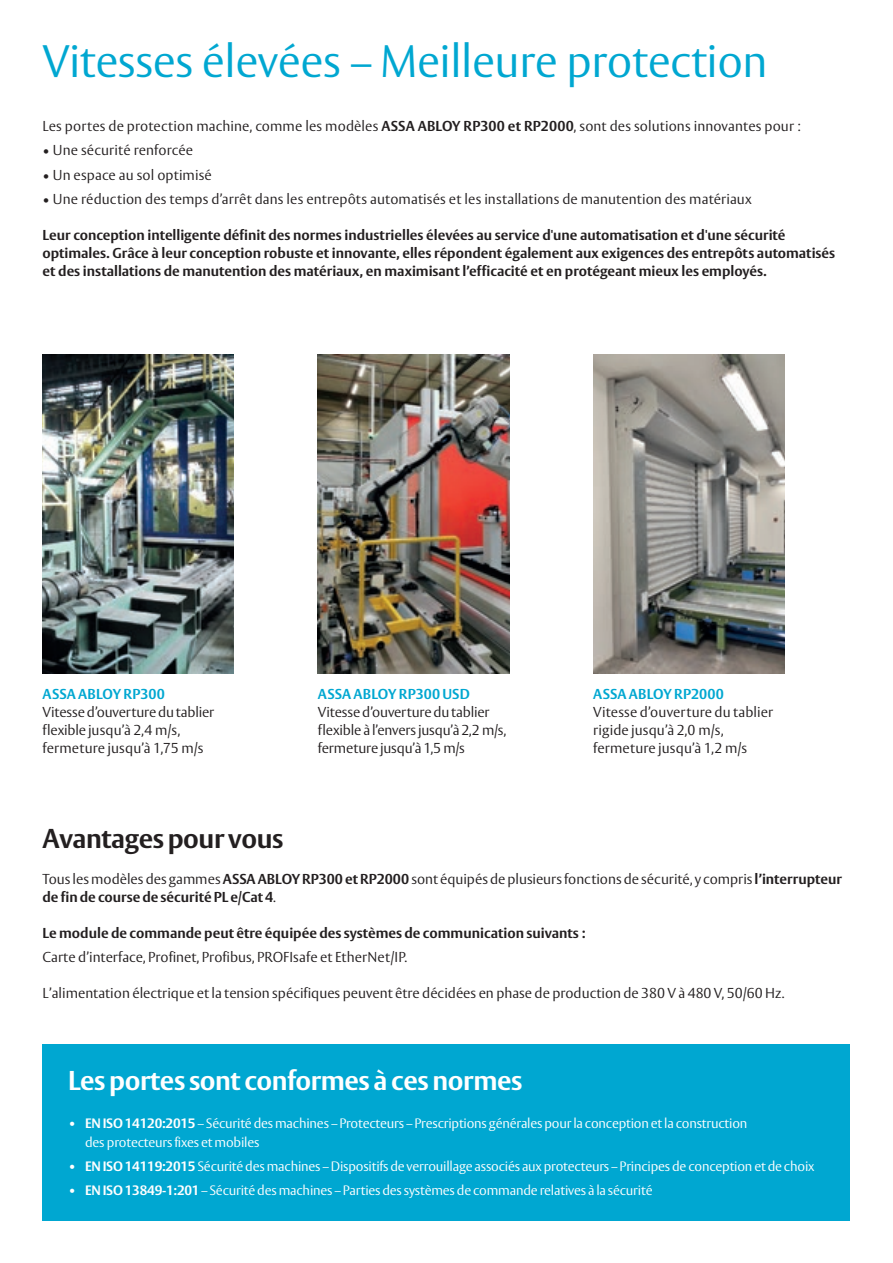
<style>
.page{position:relative;width:893px;height:1263px;background:#fff}
.page>*{position:absolute;margin:0;border:0;box-sizing:border-box;transform-origin:0 0}
.t1{font:300 45px "ASSA Vesta";letter-spacing:-.01em;color:#00a7d1}
.t2{font:700 27px "ASSA Vesta";letter-spacing:-.015em;color:#fff}
.t3{font:700 27px "ASSA Vesta";letter-spacing:-.015em;color:#231f20}
.t4{font:300 14.25px/18px "ASSA Vesta";letter-spacing:.005em;color:#231f20}
.t5{font:700 14.25px/18px "ASSA Vesta";color:#231f20}
.t6{font:300 14.25px/18px "ASSA Vesta";letter-spacing:-.015em;color:#231f20}
.t7{font:700 14.25px "ASSA Vesta";letter-spacing:.005em;color:#00a7d1}
.t8{font:300 13.5px/19.5px "ASSA Vesta";letter-spacing:-.015em;color:#fff}
.s1{font-weight:700}
</style>
<div class="page">
<img style="left:593px;top:355px;width:191px;height:319px">
<img style="left:43px;top:355px;width:191px;height:319px">
<img style="left:318px;top:355px;width:191px;height:319px">
<div style="left:43px;top:1044px;width:807px;height:176px;background:#00a7d1"></div>
<h1 class="t1" style="left:43px;top:35px;width:727px">Vitesses élevées – Meilleure protection</h1>
<p class="t4" style="left:43px;top:118px;width:760px">Les portes de protection machine, comme les modèles <span class="s1">ASSA ABLOY RP300 et RP2000</span>, sont des solutions innovantes pour :</p>
<p class="t4" style="left:43px;top:142px;width:152px">• Une sécurité renforcée</p>
<p class="t4" style="left:43px;top:166px;width:171px">• Un espace au sol optimisé</p>
<p class="t4" style="left:43px;top:191px;width:711px">• Une réduction des temps d’arrêt dans les entrepôts automatisés et les installations de manutention des matériaux</p>
<p class="t5" style="left:43px;top:227px;width:794px">Leur conception intelligente définit des normes industrielles élevées au service d'une automatisation et d'une sécurité optimales. Grâce à leur conception robuste et innovante, elles répondent également aux exigences des entrepôts automatisés et des installations de manutention des matériaux, en maximisant l’efficacité et en protégeant mieux les employés.</p>
<p class="t7" style="left:43px;top:685px;width:124px">ASSA ABLOY RP300</p>
<p class="t4" style="left:43px;top:704px;width:173px">Vitesse d’ouverture du tablier flexible jusqu’à 2,4 m/s, fermeture jusqu’à 1,75 m/s</p>
<p class="t7" style="left:318px;top:685px;width:153px">ASSA ABLOY RP300 USD</p>
<p class="t6" style="left:318px;top:704px;width:190px">Vitesse d’ouverture du tablier flexible à l’envers jusqu’à 2,2 m/s, fermeture jusqu’à 1,5 m/s</p>
<p class="t7" style="left:593px;top:685px;width:132px">ASSA ABLOY RP2000</p>
<p class="t4" style="left:593px;top:704px;width:181px">Vitesse d’ouverture du tablier rigide jusqu’à 2,0 m/s, fermeture jusqu’à 1,2 m/s</p>
<h2 class="t3" style="left:43px;top:821px;width:242px">Avantages pour vous</h2>
<p class="t4" style="left:43px;top:870px;width:801px">Tous les modèles des gammes <span class="s1">ASSA ABLOY RP300 et RP2000</span> sont équipés de plusieurs fonctions de sécurité, y compris <span class="s1">l’interrupteur de fin de course de sécurité PL e/Cat 4</span>.</p>
<p class="t5" style="left:43px;top:924px;width:544px">Le module de commande peut être équipée des systèmes de communication suivants :</p>
<p class="t4" style="left:43px;top:949px;width:366px">Carte d’interface, Profinet, Profibus, PROFIsafe et EtherNet/IP.</p>
<p class="t4" style="left:43px;top:985px;width:743px">L’alimentation électrique et la tension spécifiques peuvent être décidées en phase de production de 380 V à 480 V, 50/60 Hz.</p>
<h2 class="t2" style="left:68px;top:1064px;width:456px">Les portes sont conformes à ces normes</h2>
<p class="t8" style="left:85px;top:1114px;width:664px;text-indent:-17px"><span class="s1">• EN ISO 14120:2015</span> – Sécurité des machines – Protecteurs – Prescriptions générales pour la conception et la construction des protecteurs fixes et mobiles</p>
<p class="t8" style="left:68px;top:1157px;width:748px"><span class="s1">• EN ISO 14119:2015</span> Sécurité des machines – Dispositifs de verrouillage associés aux protecteurs – Principes de conception et de choix</p>
<p class="t8" style="left:68px;top:1181px;width:586px"><span class="s1">• EN ISO 13849-1:201</span> – Sécurité des machines – Parties des systèmes de commande relatives à la sécurité</p>
</div>
